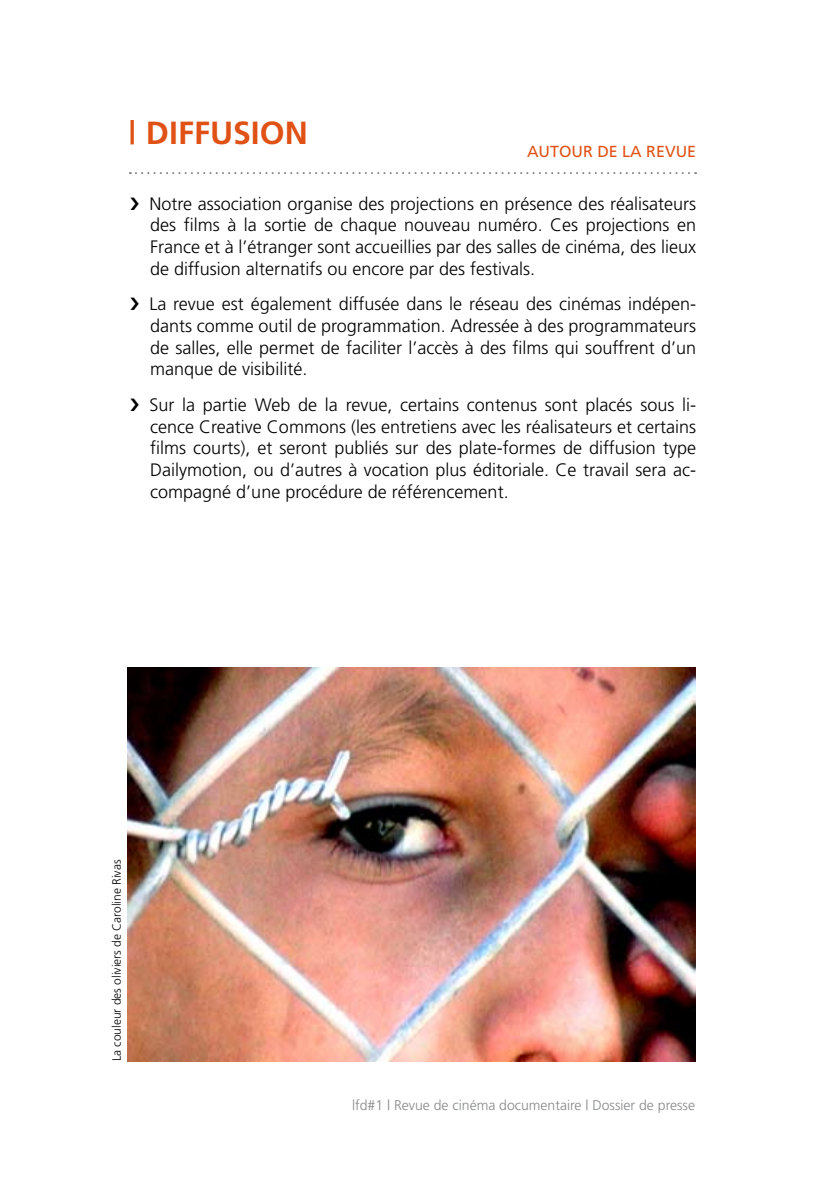
<style>
.page{position:relative;width:825px;height:1191px;background:#fff}
.page>*{position:absolute;margin:0;border:0;box-sizing:border-box;transform-origin:0 0}
.t1{font:700 32px "Frutiger";color:#e05115}
.t2{font:300 18px/21.6px "Frutiger";color:#000;text-align:justify}
.t3{font:16px "Frutiger";color:#e05115}
.t4{font:300 14px "Frutiger";color:#87888a}
.t5{font:300 12px "Frutiger";color:#000}
</style>
<div class="page">
<svg style="left:130px;top:172px;width:565px;height:2px"></svg>
<img style="left:128px;top:668px;width:567px;height:393px">
<h1 class="t1" style="left:129px;top:114px;width:100px">| DIFFUSIO</h1>
<h1 class="t1" style="left:284px;top:114px;width:25px">N</h1>
<p class="t3" style="left:526px;top:142px;width:170px">AUTOUR DE LA REVUE</p>
<p class="t2" style="left:150px;top:193px;width:547px;text-indent:-11px">› Notre association organise des projections en présence des réalisateurs des films à la sortie de chaque nouveau numéro. Ces projections en France et à l’étranger sont accueillies par des salles de cinéma, des lieux de diffusion alternatifs ou encore par des festivals.</p>
<p class="t2" style="left:150px;top:293px;width:547px;text-indent:-11px">› La revue est également diffusée dans le réseau des cinémas indépen&shy;dants comme outil de programmation. Adressée à des programmateurs de salles, elle permet de faciliter l’accès à des films qui souffrent d’un manque de visibilité.</p>
<p class="t2" style="left:150px;top:394px;width:547px;text-indent:-11px">› Sur la partie Web de la revue, certains contenus sont placés sous li&shy;cence Creative Commons (les entretiens avec les réalisateurs et certains films courts), et seront publiés sur des plate-formes de diffusion type Dailymotion, ou d’autres à vocation plus éditoriale. Ce travail sera ac&shy;compagné d’une procédure de référencement.</p>
<p class="t5" style="left:110px;top:1061px;width:203px;rotate:-90deg">La couleur des oliviers de Caroline Rivas</p>
<p class="t4" style="left:352px;top:1097px;width:344px">lfd#1 | Revue de cinéma documentaire | Dossier de presse</p>
</div>
